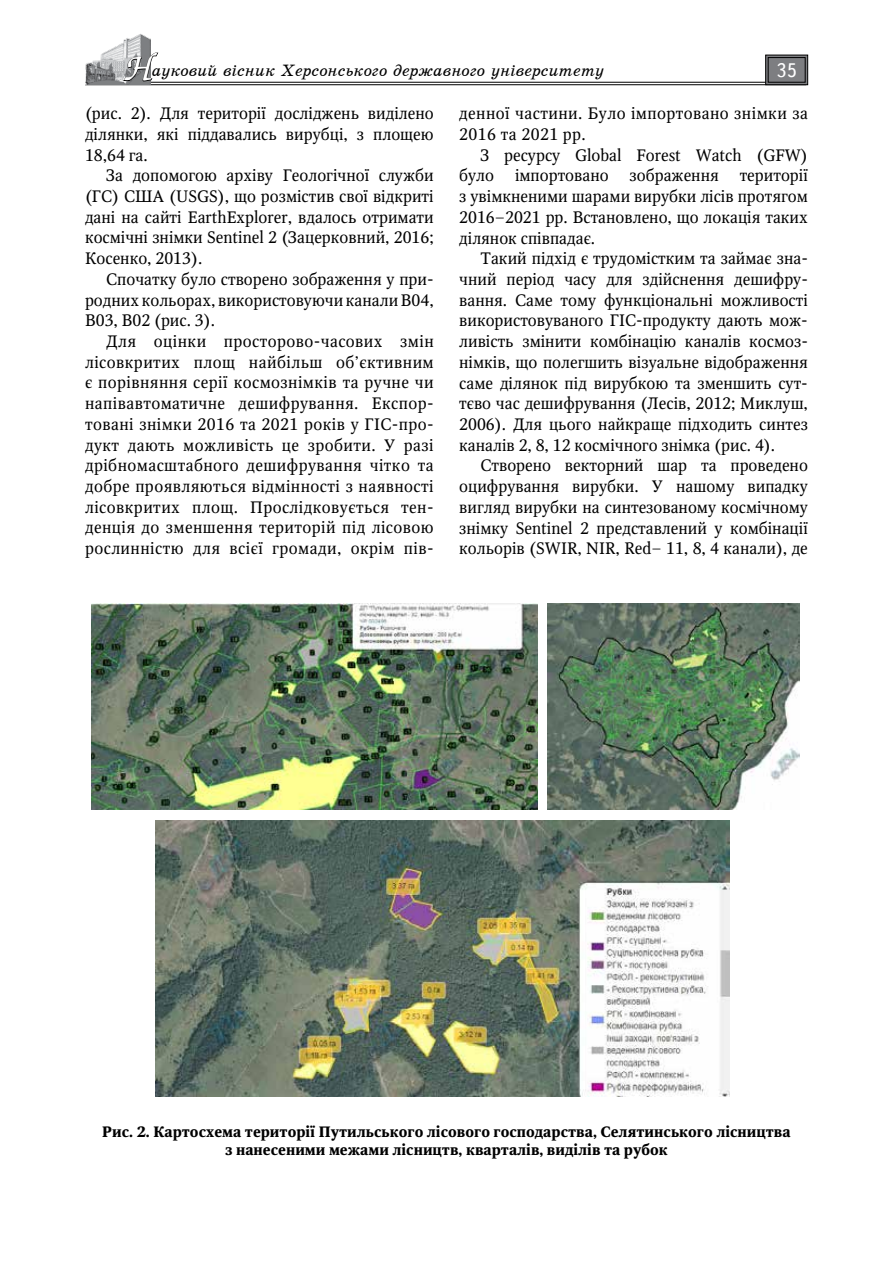
<style>
.page{position:relative;width:893px;height:1263px;background:#fff}
.page>*{position:absolute;margin:0;border:0;box-sizing:border-box;transform-origin:0 0}
.t1{font:19.5px "Ukrainian Text";color:#fff}
.t2{font:16.5px/20.7px "Octava";color:#000;text-align:justify}
.t3{font:16.5px/20.7px "Octava";letter-spacing:.025em;color:#000}
.t4{font:16.5px "School Book C Italic";color:#000}
.t5{font:700 15px/18px "Octava";color:#000;text-align:center}
.s1{font-family:"Zapf Chancer";font-size:30px;color:#fff}
</style>
<div class="page">
<hr style="left:85px;top:82px;width:721px;height:1px;background:#000">
<hr style="left:85px;top:84px;width:721px;height:1px;background:#000">
<img style="left:85px;top:34px;width:66px;height:50px">
<svg style="left:123px;top:52px;width:36px;height:30px"></svg>
<svg style="left:765px;top:55px;width:43px;height:30px"></svg>
<div style="left:768px;top:57px;width:37px;height:25px;border:1px solid #000"></div>
<img style="left:92px;top:604px;width:445px;height:205px">
<img style="left:547px;top:604px;width:252px;height:205px">
<img style="left:155px;top:821px;width:574px;height:275px">
<p class="t4" style="left:124px;top:61px;width:482px"><span class="s1">Н</span>ауковий вісник Херсонського державного університету</p>
<p class="t1" style="left:776px;top:60px;width:22px">35</p>
<p class="t2" style="left:85px;top:103px;width:350px">(рис. 2). Для території досліджень виділено ділянки, які піддавались вирубці, з площею 18,64 га.</p>
<p class="t2" style="left:85px;top:165px;width:350px;text-indent:21px">За допомогою архіву Геологічної служби (ГС) США (USGS), що розмістив свої відкриті дані на сайті EarthExplorer, вдалось отримати космічні знімки Sentinel 2 (Зацерковний, 2016; Косенко, 2013).</p>
<p class="t2" style="left:85px;top:269px;width:350px;text-indent:21px">Спочатку було створено зображення у при&shy;родних кольорах, використовуючи канали B04, B03, B02 (рис. 3).</p>
<p class="t2" style="left:85px;top:331px;width:350px;text-indent:21px">Для оцінки просторово-часових змін лісовкритих площ найбільш об’єктивним є порівняння серії космознімків та ручне чи напівавтоматичне дешифрування. Експор&shy;товані знімки 2016 та 2021 років у ГІС-про&shy;дукт дають можливість це зробити. У разі дрібномасштабного дешифрування чітко та добре проявляються відмінності з наявності лісовкритих площ. Прослідковується тен&shy;денція до зменшення територій під лісовою рослинністю для всієї громади, окрім пів-</p>
<p class="t3" style="left:459px;top:103px;width:350px">денної частини. Було імпортовано знімки за<br>2016 та 2021 рр.</p>
<p class="t2" style="left:459px;top:145px;width:350px;text-indent:21px">З ресурсу Global Forest Watch (GFW) було</p>
<p class="t2" style="left:515px;top:165px;width:95px">імпортовано</p>
<p class="t2" style="left:630px;top:165px;width:91px">зображення</p>
<p class="t2" style="left:459px;top:165px;width:350px;text-indent:280px">території з увімкненими шарами вирубки лісів протягом 2016–2021 рр. Встановлено, що локація таких ділянок співпадає.</p>
<p class="t2" style="left:459px;top:248px;width:350px;text-indent:21px">Такий підхід є трудомістким та займає зна&shy;чний період часу для здійснення дешифру&shy;вання. Саме тому функціональні можливості використовуваного ГІС-продукту дають мож&shy;ливість змінити комбінацію каналів космоз&shy;німків, що полегшить візуальне відображення саме ділянок під вирубкою та зменшить сут&shy;тєво час дешифрування (Лесів, 2012; Миклуш, 2006). Для цього найкраще підходить синтез каналів 2, 8, 12 космічного знімка (рис. 4).</p>
<p class="t2" style="left:459px;top:455px;width:350px;text-indent:21px">Створено векторний шар та проведено оцифрування вирубки. У нашому випадку вигляд вирубки на синтезованому космічному знімку Sentinel 2 представлений у комбінації кольорів (SWIR, NIR, Red– 11, 8, 4 канали), де</p>
<p class="t5" style="left:102px;top:1122px;width:690px">Рис. 2. Картосхема території Путильського лісового господарства, Селятинського лісництва з нанесеними межами лісництв, кварталів, виділів та рубок</p>
</div>
